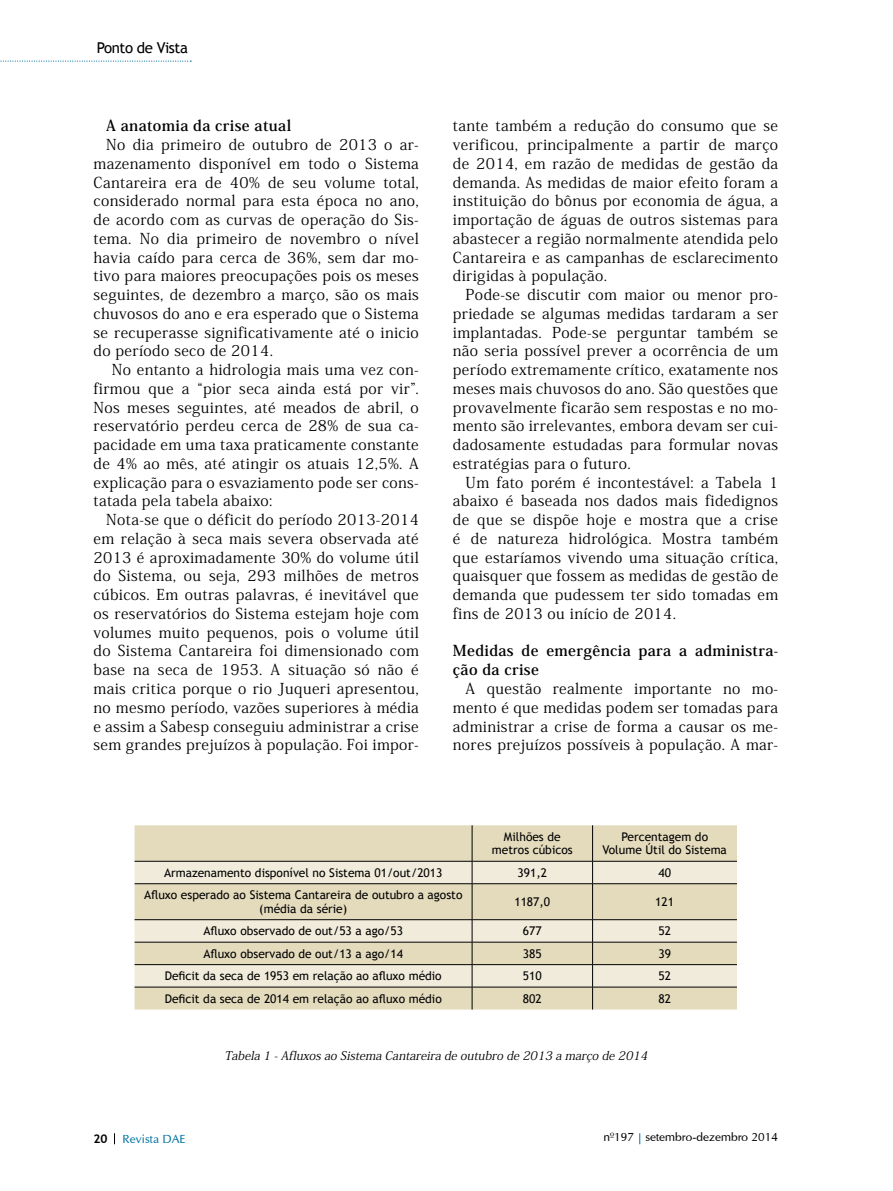
<style>
.page{position:relative;width:893px;height:1191px;background:#fff}
.page>*{position:absolute;margin:0;border:0;box-sizing:border-box;transform-origin:0 0}
.t1{font:15px/18.8px "Koz Min Pro";letter-spacing:.025em;color:#000;text-align:justify}
.t2{font:700 15px/18.8px "Koz Min Pro";letter-spacing:.025em;color:#000}
.t3{font:15px "Trebuchet MS";letter-spacing:-.025em;color:#000}
.t4{font:12px/13.5px "Trebuchet MS";color:#000;text-align:center}
.t5{font:italic 12px "Koz Min Pro";color:#000}
.t6{font:12px "Optima";color:#000}
.t7{font:12px "Optima";color:#0074a2}
.t8{font:700 12px "Trebuchet MS";color:#000}
</style>
<div class="page">
<svg style="left:0;top:61px;width:191px;height:1px"></svg>
<svg style="left:135px;top:825px;width:602px;height:184px;background:#dfd6b9"></svg>
<svg style="left:135px;top:862px;width:602px;height:124px;background:#e7e0c9"></svg>
<hr style="left:135px;top:861px;width:337px;height:1px;background:#000">
<hr style="left:472px;top:825px;width:1px;height:36px;background:#000">
<hr style="left:592px;top:825px;width:1px;height:36px;background:#000">
<hr style="left:472px;top:861px;width:121px;height:1px;background:#000">
<svg style="left:472px;top:861px;width:1px;height:22px"></svg>
<hr style="left:593px;top:861px;width:144px;height:1px;background:#000">
<svg style="left:592px;top:861px;width:1px;height:22px"></svg>
<hr style="left:135px;top:883px;width:337px;height:1px;background:#000">
<hr style="left:472px;top:883px;width:121px;height:1px;background:#000">
<hr style="left:472px;top:884px;width:1px;height:35px;background:#000">
<hr style="left:593px;top:883px;width:144px;height:1px;background:#000">
<hr style="left:592px;top:884px;width:1px;height:35px;background:#000">
<hr style="left:135px;top:919px;width:337px;height:1px;background:#000">
<hr style="left:472px;top:919px;width:121px;height:1px;background:#000">
<hr style="left:593px;top:919px;width:144px;height:1px;background:#000">
<hr style="left:135px;top:942px;width:337px;height:1px;background:#000">
<hr style="left:472px;top:942px;width:121px;height:1px;background:#000">
<hr style="left:593px;top:942px;width:144px;height:1px;background:#000">
<hr style="left:135px;top:964px;width:337px;height:1px;background:#000">
<hr style="left:472px;top:964px;width:121px;height:1px;background:#000">
<hr style="left:593px;top:964px;width:144px;height:1px;background:#000">
<hr style="left:135px;top:986px;width:337px;height:1px;background:#000">
<hr style="left:472px;top:986px;width:121px;height:1px;background:#000">
<svg style="left:472px;top:920px;width:1px;height:89px"></svg>
<hr style="left:593px;top:986px;width:144px;height:1px;background:#000">
<svg style="left:592px;top:920px;width:1px;height:89px"></svg>
<p class="t3" style="left:97px;top:39px;width:93px">Ponto de Vista</p>
<p class="t2" style="left:106px;top:116px;width:186px">A anatomia da crise atual</p>
<p class="t1" style="left:94px;top:135px;width:327px;text-indent:13px">No dia primeiro de outubro de 2013 o ar&shy;mazenamento disponível em todo o Sistema Cantareira era de 40% de seu volume total, considerado normal para esta época no ano, de acordo com as curvas de operação do Sis&shy;tema. No dia primeiro de novembro o nível havia caído para cerca de 36%, sem dar mo&shy;tivo para maiores preocupações pois os meses seguintes, de dezembro a março, são os mais chuvosos do ano e era esperado que o Sistema se recuperasse significativamente até o inicio do período seco de 2014.</p>
<p class="t1" style="left:94px;top:360px;width:327px;text-indent:18px">No entanto a hidrologia mais uma vez con&shy;firmou que a “pior seca ainda está por vir”.<br>Nos meses seguintes, até meados de abril, o reservatório perdeu cerca de 28% de sua ca&shy;pacidade em uma taxa praticamente constante de 4% ao mês, até atingir os atuais 12,5%. A explicação para o esvaziamento pode ser cons&shy;tatada pela tabela abaixo:</p>
<p class="t1" style="left:94px;top:510px;width:327px;text-indent:13px">Nota-se que o déficit do período 2013-2014 em relação à seca mais severa observada até 2013 é aproximadamente 30% do volume útil do Sistema, ou seja, 293 milhões de metros cúbicos. Em outras palavras, é inevitável que os reservatórios do Sistema estejam hoje com volumes muito pequenos, pois o volume útil do Sistema Cantareira foi dimensionado com base na seca de 1953. A situação só não é mais critica porque o rio Juqueri apresentou, no mesmo período, vazões superiores à média e assim a Sabesp conseguiu administrar a crise sem grandes prejuízos à população. Foi impor-</p>
<p class="t1" style="left:453px;top:116px;width:327px">tante também a redução do consumo que se verificou, principalmente a partir de março de 2014, em razão de medidas de gestão da demanda. As medidas de maior efeito foram a instituição do bônus por economia de água, a importação de águas de outros sistemas para abastecer a região normalmente atendida pelo Cantareira e as campanhas de esclarecimento dirigidas à população.</p>
<p class="t1" style="left:453px;top:285px;width:327px;text-indent:13px">Pode-se discutir com maior ou menor pro&shy;priedade se algumas medidas tardaram a ser implantadas. Pode-se perguntar também se não seria possível prever a ocorrência de um período extremamente crítico, exatamente nos meses mais chuvosos do ano. São questões que provavelmente ficarão sem respostas e no mo&shy;mento são irrelevantes, embora devam ser cui&shy;dadosamente estudadas para formular novas estratégias para o futuro.</p>
<p class="t1" style="left:453px;top:472px;width:327px;text-indent:13px">Um fato porém é incontestável: a Tabela 1 abaixo é baseada nos dados mais fidedignos de que se dispõe hoje e mostra que a crise é de natureza hidrológica. Mostra também que estaríamos vivendo uma situação crítica, quaisquer que fossem as medidas de gestão de demanda que pudessem ter sido tomadas em fins de 2013 ou início de 2014.</p>
<p class="t2" style="left:453px;top:641px;width:327px">Medidas de emergência para a administra&shy;ção da crise</p>
<p class="t1" style="left:453px;top:678px;width:327px;text-indent:13px">A questão realmente importante no mo&shy;mento é que medidas podem ser tomadas para administrar a crise de forma a causar os me&shy;nores prejuízos possíveis à população. A mar-</p>
<p class="t4" style="left:492px;top:830px;width:82px">Milhões de metros cúbicos</p>
<p class="t4" style="left:603px;top:830px;width:126px">Percentagem do<br>Volume Útil do Sistema</p>
<p class="t4" style="left:164px;top:866px;width:280px">Armazenamento disponível no Sistema 01/out/2013</p>
<p class="t4" style="left:517px;top:866px;width:31px">391,2</p>
<p class="t4" style="left:658px;top:866px;width:14px">40</p>
<p class="t4" style="left:144px;top:888px;width:320px">Afluxo esperado ao Sistema Cantareira de outubro a agosto (média da série)</p>
<p class="t4" style="left:514px;top:895px;width:37px">1187,0</p>
<p class="t4" style="left:655px;top:895px;width:20px">121</p>
<p class="t4" style="left:203px;top:924px;width:201px">Afluxo observado de out/53 a ago/53</p>
<p class="t4" style="left:523px;top:924px;width:20px">677</p>
<p class="t4" style="left:658px;top:924px;width:14px">52</p>
<p class="t4" style="left:203px;top:947px;width:201px">Afluxo observado de out/13 a ago/14</p>
<p class="t4" style="left:523px;top:947px;width:20px">385</p>
<p class="t4" style="left:658px;top:947px;width:14px">39</p>
<p class="t4" style="left:165px;top:969px;width:279px">Deficit da seca de 1953 em relação ao afluxo médio</p>
<p class="t4" style="left:523px;top:969px;width:20px">510</p>
<p class="t4" style="left:658px;top:969px;width:14px">52</p>
<p class="t4" style="left:165px;top:992px;width:279px">Deficit da seca de 2014 em relação ao afluxo médio</p>
<p class="t4" style="left:523px;top:992px;width:20px">802</p>
<p class="t4" style="left:658px;top:992px;width:14px">82</p>
<p class="t5" style="left:224px;top:1046px;width:428px">Tabela 1 -Afluxosao Sistema Cantareira de outubro de 2013 a março de 2014</p>
<p class="t8" style="left:94px;top:1131px;width:16px">20</p>
<p class="t7" style="left:123px;top:1131px;width:64px">Revista DAE</p>
<p class="t6" style="left:603px;top:1129px;width:176px">nº197 setembro-dezembro 2014</p>
</div>
